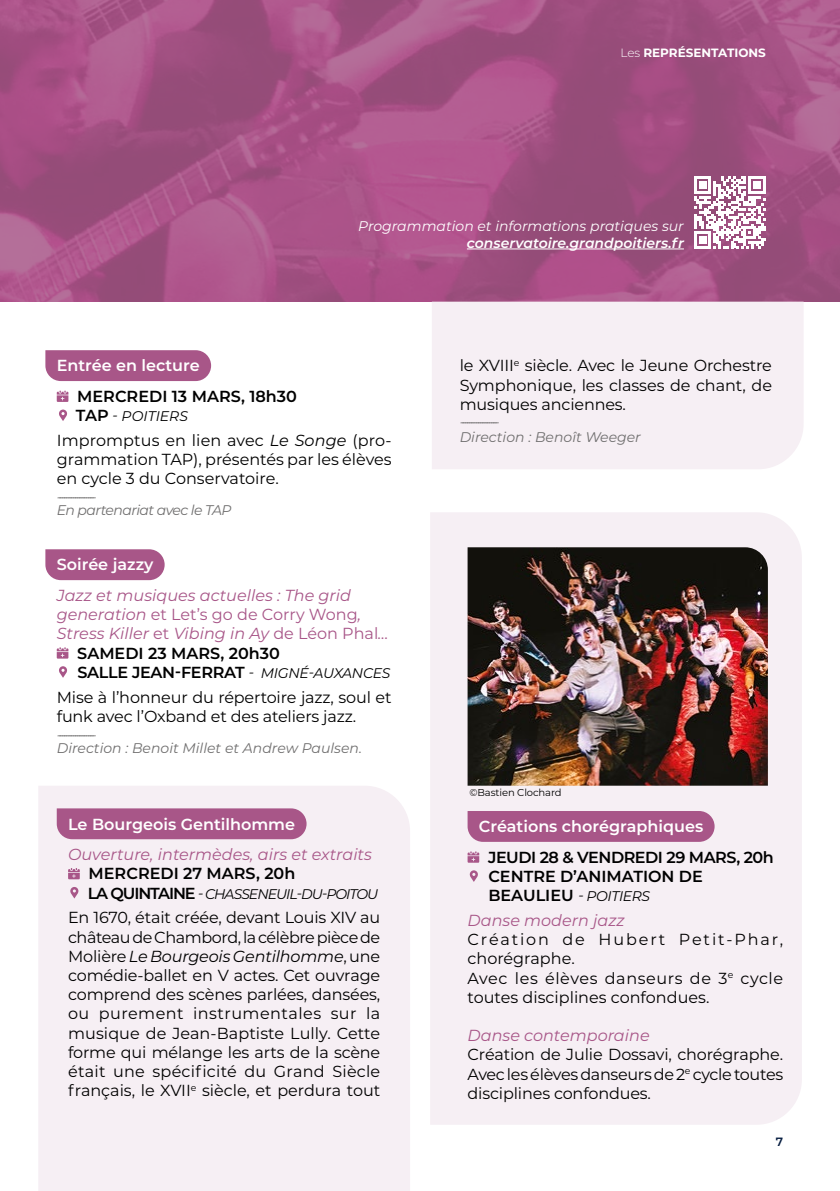
<style>
.page{position:relative;width:840px;height:1191px;background:#fff}
.page>*{position:absolute;margin:0;border:0;box-sizing:border-box;transform-origin:0 0}
.t1{font:16px/19.2px "Montserrat";letter-spacing:-.005em;color:#000;text-align:justify}
.t2{font:italic 16px "Montserrat";color:#a85688}
.t3{font:16px/19.2px "Montserrat";letter-spacing:.025em;color:#000}
.t4{font:600 16px "Montserrat";color:#fff}
.t5{font:600 16px "Montserrat";color:#000}
.t6{font:600 16px/19.2px "Montserrat";letter-spacing:-.03em;color:#000}
.t7{font:16px "Montserrat";color:#a85688}
.t8{font:600 16px "Montserrat";letter-spacing:-.02em;color:#000}
.t9{font:italic 14px "Montserrat";color:#706f6f}
.t10{font:14px "Minion Pro";color:#706f6f}
.t11{font:italic 14px "Montserrat";color:#fff}
.t12{font:italic 14px "Montserrat";letter-spacing:-.07em;color:#000}
.t13{font:italic 600 14px "Montserrat";color:#fff}
.t14{font:italic 14px "Montserrat";letter-spacing:-.04em;color:#706f6f}
.t15{font:italic 14px "Montserrat";letter-spacing:-.03em;color:#000}
.t16{font:italic 14px "Montserrat";color:#000}
.t17{font:700 12px "Montserrat";color:#fff}
.t18{font:600 12px "Montserrat";color:#051c40}
.t19{font:10px "Montserrat";letter-spacing:-.01em;color:#000}
.s1{font-weight:300}
.s2{font-weight:600;font-style:normal;font-size:16px}
.s3{font-style:italic}
.s4{font-style:normal}
.s5{font-weight:400;font-style:italic;font-size:14px}
</style>
<div class="page">
<div style="left:430px;top:512px;width:371px;height:612px;background:#f6eff4"></div>
<div style="left:38px;top:786px;width:372px;height:405px;background:#f6eff4"></div>
<div style="left:432px;top:302px;width:371px;height:167px;background:#f6eff4"></div>
<svg style="left:0;top:0;width:839px;height:302px;background:#a45284"></svg>
<div style="left:45px;top:350px;width:166px;height:31px;background:#a85688"></div>
<svg style="left:45px;top:549px;width:119px;height:31px;background:#ac5e8d"></svg>
<div style="left:57px;top:808px;width:249px;height:31px;background:#a85688"></div>
<svg style="left:57px;top:390px;width:11px;height:12px"></svg>
<svg style="left:59px;top:409px;width:8px;height:12px"></svg>
<svg style="left:57px;top:647px;width:11px;height:11px"></svg>
<svg style="left:59px;top:666px;width:8px;height:12px"></svg>
<svg style="left:68px;top:868px;width:12px;height:11px"></svg>
<svg style="left:70px;top:887px;width:8px;height:11px"></svg>
<hr style="left:466px;top:249px;width:217px;height:1px;background:#fff">
<svg style="left:693px;top:176px;width:72px;height:72px"></svg>
<div style="left:467px;top:811px;width:247px;height:31px;background:#a85688"></div>
<svg style="left:467px;top:851px;width:12px;height:11px"></svg>
<svg style="left:469px;top:870px;width:8px;height:12px"></svg>
<img style="left:467px;top:547px;width:300px;height:238px">
<p class="t17" style="left:620px;top:44px;width:147px"><span class="s1">Les</span> REPRÉSENTATIONS</p>
<p class="t11" style="left:358px;top:216px;width:327px">Programmation et informations pratiques sur</p>
<p class="t13" style="left:466px;top:233px;width:218px">conservatoire.grandpoitiers.fr</p>
<p class="t4" style="left:57px;top:354px;width:144px">Entrée en lecture</p>
<p class="t5" style="left:77px;top:385px;width:221px">MERCREDI 13 MARS, 18h30</p>
<p class="t16" style="left:76px;top:406px;width:114px"><span class="s2">TAP</span> - POITIERS</p>
<p class="t1" style="left:57px;top:430px;width:336px">Impromptus en lien avec <span class="s3">Le Songe</span> (pro&shy;grammation TAP), présentés par les élèves en cycle 3 du Conservatoire.</p>
<p class="t10" style="left:57px;top:487px;width:41px">-----------------</p>
<p class="t14" style="left:57px;top:500px;width:176px">En partenariat avec le TAP</p>
<p class="t4" style="left:57px;top:553px;width:98px">Soirée jazzy</p>
<p class="t2" style="left:57px;top:584px;width:295px">Jazz et musiques actuelles : The grid</p>
<p class="t7" style="left:57px;top:603px;width:306px"><span class="s3">generation</span> et Let’s go de Corry Wong<span class="s3">,</span></p>
<p class="t2" style="left:57px;top:623px;width:333px">Stress Killer <span class="s4">et</span> Vibing in Ay <span class="s4">de Léon Phal</span>…</p>
<p class="t5" style="left:77px;top:641px;width:204px">SAMEDI 23 MARS, 20h30</p>
<p class="t8" style="left:77px;top:661px;width:314px">SALLE JEAN-FERRAT <span class="s5">- MIGNÉ-AUXANCES</span></p>
<p class="t1" style="left:57px;top:687px;width:336px">Mise à l’honneur du répertoire jazz, soul et funk avec l’Oxband et des ateliers jazz.</p>
<p class="t10" style="left:57px;top:725px;width:41px">-----------------</p>
<p class="t9" style="left:57px;top:738px;width:306px">Direction : Benoit Millet et Andrew Paulsen.</p>
<p class="t4" style="left:68px;top:812px;width:228px">Le Bourgeois Gentilhomme</p>
<p class="t2" style="left:68px;top:843px;width:305px">Ouverture, intermèdes, airs et extraits</p>
<p class="t5" style="left:89px;top:862px;width:208px">MERCREDI 27 MARS, 20h</p>
<p class="t12" style="left:88px;top:884px;width:292px"><span class="s2">LA QUINTAINE</span> - CHASSENEUIL-DU-POITOU</p>
<p class="t1" style="left:68px;top:907px;width:313px">En 1670, était créée, devant Louis XIV au château de Chambord, la célèbre pièce de Molière <span class="s3">Le Bourgeois Gentilhomme</span>, une comédie-ballet en V actes. Cet ouvrage comprend des scènes parlées, dansées, ou purement instrumentales sur la musique de Jean-Baptiste Lully. Cette forme qui mélange les arts de la scène était une spécificité du Grand Siècle français, le XVII<sup>e</sup> siècle, et perdura tout</p>
<p class="t1" style="left:459px;top:355px;width:313px">le XVIII<sup>e</sup> siècle. Avec le Jeune Orchestre Symphonique, les classes de chant, de musiques anciennes.</p>
<p class="t10" style="left:459px;top:412px;width:41px">-----------------</p>
<p class="t9" style="left:459px;top:427px;width:182px">Direction : Benoît Weeger</p>
<p class="t19" style="left:469px;top:785px;width:94px">©Bastien Clochard</p>
<p class="t4" style="left:478px;top:815px;width:226px">Créations chorégraphiques</p>
<p class="t6" style="left:488px;top:846px;width:287px">JEUDI 28 &amp; VENDREDI 29 MARS, 20h<br>CENTRE D’ANIMATION DE</p>
<p class="t15" style="left:488px;top:886px;width:163px"><span class="s2">BEAULIEU</span> - POITIERS</p>
<p class="t2" style="left:467px;top:909px;width:159px">Danse modern jazz</p>
<p class="t3" style="left:467px;top:929px;width:317px">Création de Hubert Petit-Phar, chorégraphe.<br>Avec les élèves danseurs de 3<sup>e</sup> cycle toutes disciplines confondues.</p>
<p class="t2" style="left:467px;top:1024px;width:183px">Danse contemporaine</p>
<p class="t1" style="left:467px;top:1044px;width:317px">Création de Julie Dossavi, chorégraphe.<br>Avec les élèves danseurs de 2<sup>e</sup> cycle toutes disciplines confondues.</p>
<p class="t18" style="left:775px;top:1133px;width:9px">7</p>
</div>
